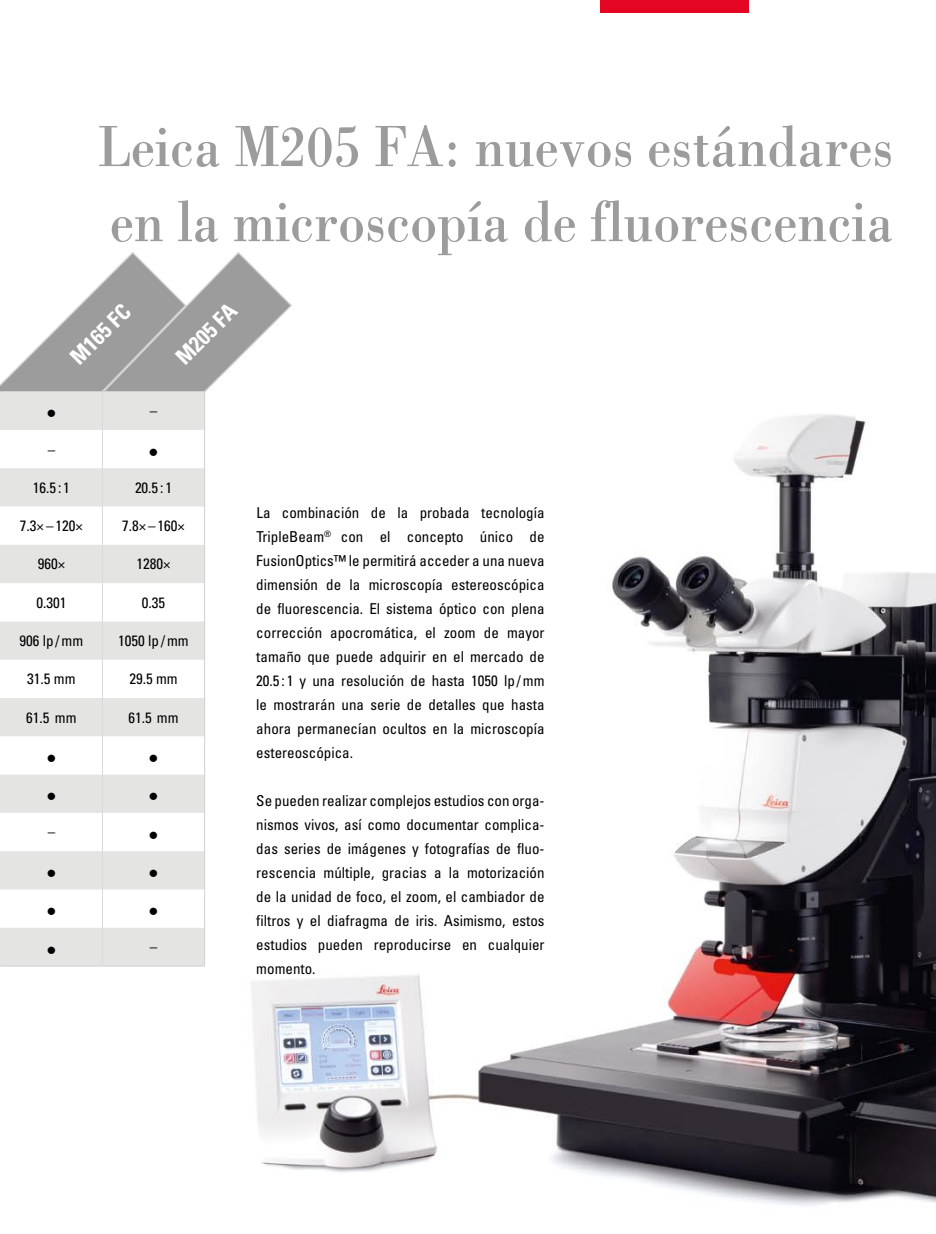
<style>
.page{position:relative;width:936px;height:1234px;background:#fff}
.page>*{position:absolute;margin:0;border:0;box-sizing:border-box;transform-origin:0 0}
.t1{font:60px/75px "Leicana";color:#9d9c9c}
.t2{font:condensed 24px "Univers LT Std";color:#000}
.t3{font:700 condensed 22.05px "Univers LT Std";color:#fff}
.t4{font:condensed 15px/24px "Univers LT Std";color:#000;text-align:justify}
</style>
<div class="page">
<div style="left:600px;top:0;width:148px;height:13px;background:#e40522"></div>
<img style="left:13px;top:414px;width:922px;height:792px">
<svg style="left:0;top:420px;width:204px;height:545px;fill:#e9e9e8"></svg>
<svg style="left:0;top:252px;width:293px;height:168px"></svg>
<hr style="left:0;top:391px;width:102px;height:1px;background:#d0d0d0">
<hr style="left:102px;top:391px;width:103px;height:1px;background:#d0d0d0">
<hr style="left:204px;top:392px;width:1px;height:38px;background:#d0d0d0">
<hr style="left:204px;top:430px;width:1px;height:38px;background:#d0d0d0">
<hr style="left:204px;top:468px;width:1px;height:38px;background:#d0d0d0">
<hr style="left:204px;top:506px;width:1px;height:38px;background:#d0d0d0">
<hr style="left:204px;top:544px;width:1px;height:39px;background:#d0d0d0">
<hr style="left:204px;top:583px;width:1px;height:38px;background:#d0d0d0">
<hr style="left:204px;top:621px;width:1px;height:38px;background:#d0d0d0">
<hr style="left:204px;top:659px;width:1px;height:38px;background:#d0d0d0">
<hr style="left:204px;top:697px;width:1px;height:39px;background:#d0d0d0">
<hr style="left:204px;top:736px;width:1px;height:38px;background:#d0d0d0">
<hr style="left:204px;top:774px;width:1px;height:38px;background:#d0d0d0">
<hr style="left:204px;top:812px;width:1px;height:39px;background:#d0d0d0">
<hr style="left:204px;top:851px;width:1px;height:38px;background:#d0d0d0">
<hr style="left:204px;top:889px;width:1px;height:38px;background:#d0d0d0">
<hr style="left:204px;top:927px;width:1px;height:38px;background:#d0d0d0">
<hr style="left:0;top:965px;width:102px;height:1px;background:#d0d0d0">
<hr style="left:102px;top:965px;width:103px;height:1px;background:#d0d0d0">
<hr style="left:102px;top:392px;width:1px;height:38px;background:#dadada">
<hr style="left:102px;top:430px;width:1px;height:38px;background:#dadada">
<hr style="left:102px;top:468px;width:1px;height:38px;background:#dadada">
<hr style="left:102px;top:506px;width:1px;height:38px;background:#dadada">
<hr style="left:102px;top:544px;width:1px;height:39px;background:#dadada">
<hr style="left:102px;top:583px;width:1px;height:38px;background:#dadada">
<hr style="left:102px;top:621px;width:1px;height:38px;background:#dadada">
<hr style="left:102px;top:659px;width:1px;height:38px;background:#dadada">
<hr style="left:102px;top:697px;width:1px;height:39px;background:#dadada">
<hr style="left:102px;top:736px;width:1px;height:38px;background:#dadada">
<hr style="left:102px;top:774px;width:1px;height:38px;background:#dadada">
<hr style="left:102px;top:812px;width:1px;height:39px;background:#dadada">
<hr style="left:102px;top:851px;width:1px;height:38px;background:#dadada">
<hr style="left:102px;top:889px;width:1px;height:38px;background:#dadada">
<hr style="left:102px;top:927px;width:1px;height:38px;background:#dadada">
<h1 class="t1" style="left:98px;top:107px;width:797px">Leica M205 FA: nuevos estándares en la microscopía de fluorescencia</h1>
<h3 class="t3" style="left:64px;top:351px;width:76px;rotate:-45deg">M165 FC</h3>
<h3 class="t3" style="left:170px;top:351px;width:77px;rotate:-45deg">M205 FA</h3>
<h2 class="t2" style="left:47px;top:398px;width:9px">•</h2>
<p class="t4" style="left:150px;top:398px;width:9px">–</p>
<p class="t4" style="left:48px;top:437px;width:9px">–</p>
<h2 class="t2" style="left:149px;top:437px;width:9px">•</h2>
<p class="t4" style="left:33px;top:475px;width:39px">16.5 : 1</p>
<p class="t4" style="left:135px;top:475px;width:39px">20.5 : 1</p>
<p class="t4" style="left:20px;top:513px;width:64px">7.3×–120×</p>
<p class="t4" style="left:122px;top:513px;width:64px">7.8×–160×</p>
<p class="t4" style="left:38px;top:551px;width:29px">960×</p>
<p class="t4" style="left:136px;top:551px;width:36px">1280×</p>
<p class="t4" style="left:36px;top:590px;width:31px">0.301</p>
<p class="t4" style="left:142px;top:590px;width:25px">0.35</p>
<p class="t4" style="left:20px;top:628px;width:65px">906 lp /mm</p>
<p class="t4" style="left:118px;top:628px;width:72px">1050 lp /mm</p>
<p class="t4" style="left:27px;top:666px;width:50px">31.5 mm</p>
<p class="t4" style="left:129px;top:666px;width:50px">29.5 mm</p>
<p class="t4" style="left:26px;top:704px;width:52px">61.5 mm</p>
<p class="t4" style="left:128px;top:704px;width:52px">61.5 mm</p>
<h2 class="t2" style="left:47px;top:743px;width:9px">•</h2>
<h2 class="t2" style="left:149px;top:743px;width:9px">•</h2>
<h2 class="t2" style="left:47px;top:781px;width:9px">•</h2>
<h2 class="t2" style="left:149px;top:781px;width:9px">•</h2>
<p class="t4" style="left:48px;top:819px;width:9px">–</p>
<h2 class="t2" style="left:149px;top:819px;width:9px">•</h2>
<h2 class="t2" style="left:47px;top:858px;width:9px">•</h2>
<h2 class="t2" style="left:149px;top:858px;width:9px">•</h2>
<h2 class="t2" style="left:47px;top:896px;width:9px">•</h2>
<h2 class="t2" style="left:149px;top:896px;width:9px">•</h2>
<h2 class="t2" style="left:47px;top:934px;width:9px">•</h2>
<p class="t4" style="left:150px;top:934px;width:9px">–</p>
<p class="t4" style="left:256px;top:500px;width:290px">La combinación de la probada tecnología TripleBeam<sup>®</sup> con el concepto único de FusionOptics™ le permitirá acceder a una nueva dimensión de la microscopía estereoscópica de fluorescencia. El sistema óptico con plena corrección apocromática, el zoom de mayor tamaño que puede adquirir en el mercado de 20.5 : 1 y una resolución de hasta 1050 lp /mm le mostrarán una serie de detalles que hasta ahora permanecían ocultos en la microscopía estereoscópica.</p>
<p class="t4" style="left:256px;top:788px;width:290px;text-align:left">Se pueden realizar complejos estudios con orga&shy;nismos vivos, así como documentar complica-- das series de imágenes y fotografías de fluo&shy;rescencia múltiple, gracias a la motorización de la unidad de foco, el zoom, el cambiador de filtros y el diafragma de iris. Asimismo, estos estudios pueden reproducirse en cualquier momento.</p>
</div>
